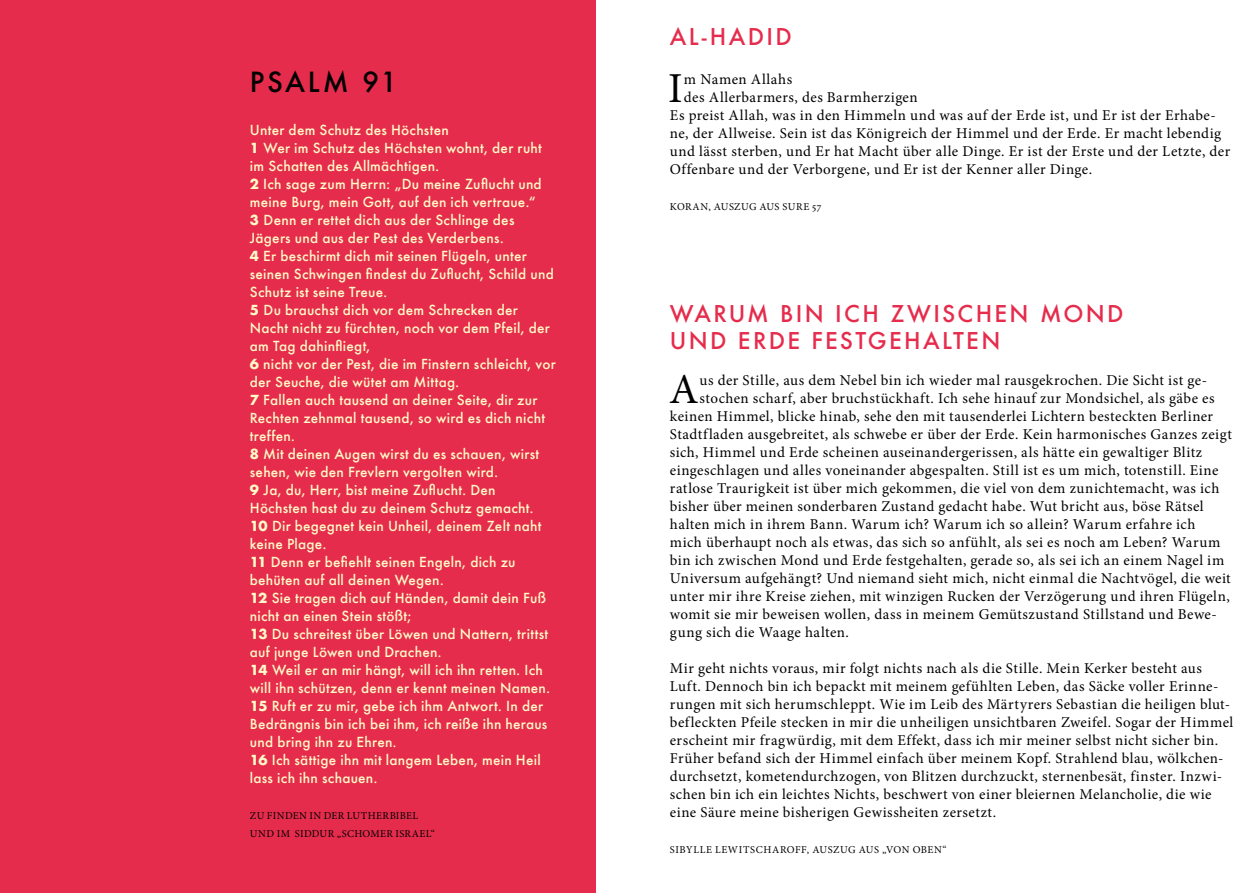
<style>
.page{position:relative;width:1259px;height:893px;background:#fff}
.page>*{position:absolute;margin:0;border:0;box-sizing:border-box;transform-origin:0 0}
.t1{font:42.75px "Minion Pro";color:#000}
.t2{font:500 27px "Futura";letter-spacing:.095em;color:#000}
.t3{font:500 22.5px/27px "Futura";letter-spacing:.105em;color:#e62c4c}
.t4{font:15px/18px "Minion Pro";letter-spacing:.03em;color:#000}
.t5{font:500 13.5px/18px "Futura";letter-spacing:.02em;color:#fffac7}
.t6{font:10.5px/18px "Minion Pro";letter-spacing:.04em;color:#000}
.s1{font-weight:700}
</style>
<div class="page">
<div style="left:0;top:0;width:595px;height:893px;background:#e62c4c"></div>
<h2 class="t2" style="left:250px;top:63px;width:149px">PSALM 91</h2>
<p class="t5" style="left:250px;top:120px;width:307px">Unter dem Schutz des Höchsten<br><span class="s1">1</span> Wer im Schutz des Höchsten wohnt, der ruht im Schatten des Allmächtigen.<br><span class="s1">2</span> Ich sage zum Herrn: „Du meine Zuflucht und meine Burg, mein Gott, auf den ich vertraue.“<br><span class="s1">3</span> Denn er rettet dich aus der Schlinge des Jägers und aus der Pest des Verderbens.<br><span class="s1">4</span> Er beschirmt dich mit seinen Flügeln, unter seinen Schwingen findest du Zuflucht, Schild und Schutz ist seine Treue.<br><span class="s1">5</span> Du brauchst dich vor dem Schrecken der Nacht nicht zu fürchten, noch vor dem Pfeil, der am Tag dahinfliegt,<br><span class="s1">6</span> nicht vor der Pest, die im Finstern schleicht, vor der Seuche, die wütet am Mittag.<br><span class="s1">7</span> Fallen auch tausend an deiner Seite, dir zur Rechten zehnmal tausend, so wird es dich nicht treffen.<br><span class="s1">8</span> Mit deinen Augen wirst du es schauen, wirst sehen, wie den Frevlern vergolten wird.<br><span class="s1">9</span> Ja, du, Herr, bist meine Zuflucht. Den Höchsten hast du zu deinem Schutz gemacht.<br><span class="s1">10</span> Dir begegnet kein Unheil, deinem Zelt naht keine Plage.<br><span class="s1">11</span> Denn er befiehlt seinen Engeln, dich zu behüten auf all deinen Wegen.<br><span class="s1">12</span> Sie tragen dich auf Händen, damit dein Fuß nicht an einen Stein stößt;<br><span class="s1">13</span> Du schreitest über Löwen und Nattern, trittst auf junge Löwen und Drachen.<br><span class="s1">14</span> Weil er an mir hängt, will ich ihn retten. Ich will ihn schützen, denn er kennt meinen Namen.<br><span class="s1">15</span> Ruft er zu mir, gebe ich ihm Antwort. In der Bedrängnis bin ich bei ihm, ich reiße ihn heraus und bring ihn zu Ehren.<br><span class="s1">16</span> Ich sättige ihn mit langem Leben, mein Heil lass ich ihn schauen.</p>
<p class="t6" style="left:250px;top:806px;width:187px">ZU FINDEN IN DER LUTHERBIBEL<br>UND IM SIDDUR „SCHOMER ISRAEL“</p>
<h3 class="t3" style="left:670px;top:23px;width:123px">AL-HADID</h3>
<h1 class="t1" style="left:668px;top:59px;width:16px">I</h1>
<p class="t4" style="left:684px;top:70px;width:110px">m Namen Allahs</p>
<p class="t4" style="left:684px;top:88px;width:235px">des Allerbarmers, des Barmherzigen</p>
<p class="t4" style="left:670px;top:106px;width:547px">Es preist Allah, was in den Himmeln und was auf der Erde ist, und Er ist der Erhabe-</p>
<p class="t4" style="left:670px;top:124px;width:553px">ne, der Allweise. Sein ist das Königreich der Himmel und der Erde. Er macht lebendig</p>
<p class="t4" style="left:670px;top:142px;width:562px">und lässt sterben, und Er hat Macht über alle Dinge. Er ist der Erste und der Letzte, der</p>
<p class="t4" style="left:670px;top:160px;width:424px">Offenbare und der Verborgene, und Er ist der Kenner aller Dinge.</p>
<p class="t6" style="left:670px;top:197px;width:153px">KORAN, AUSZUG AUS SURE 57</p>
<h3 class="t3" style="left:670px;top:300px;width:455px">WARUM BIN ICH ZWISCHEN MOND<br>UND ERDE FESTGEHALTEN</h3>
<h1 class="t1" style="left:669px;top:361px;width:31px">A</h1>
<p class="t4" style="left:699px;top:372px;width:509px">us der Stille, aus dem Nebel bin ich wieder mal rausgekrochen. Die Sicht ist ge-</p>
<p class="t4" style="left:699px;top:390px;width:516px">stochen scharf, aber bruchstückhaft. Ich sehe hinauf zur Mondsichel, als gäbe es</p>
<p class="t4" style="left:670px;top:408px;width:545px">keinen Himmel, blicke hinab, sehe den mit tausenderlei Lichtern besteckten Berliner</p>
<p class="t4" style="left:670px;top:426px;width:564px">Stadtfladen ausgebreitet, als schwebe er über der Erde. Kein harmonisches Ganzes zeigt</p>
<p class="t4" style="left:670px;top:444px;width:534px">sich, Himmel und Erde scheinen auseinandergerissen, als hätte ein gewaltiger Blitz</p>
<p class="t4" style="left:670px;top:462px;width:550px">eingeschlagen und alles voneinander abgespalten. Still ist es um mich, totenstill. Eine</p>
<p class="t4" style="left:670px;top:480px;width:551px">ratlose Traurigkeit ist über mich gekommen, die viel von dem zunichtemacht, was ich</p>
<p class="t4" style="left:670px;top:498px;width:535px">bisher über meinen sonderbaren Zustand gedacht habe. Wut bricht aus, böse Rätsel</p>
<p class="t4" style="left:670px;top:516px;width:527px">halten mich in ihrem Bann. Warum ich? Warum ich so allein? Warum erfahre ich</p>
<p class="t4" style="left:670px;top:534px;width:552px">mich überhaupt noch als etwas, das sich so anfühlt, als sei es noch am Leben? Warum</p>
<p class="t4" style="left:670px;top:552px;width:556px">bin ich zwischen Mond und Erde festgehalten, gerade so, als sei ich an einem Nagel im</p>
<p class="t4" style="left:670px;top:570px;width:562px">Universum aufgehängt? Und niemand sieht mich, nicht einmal die Nachtvögel, die weit</p>
<p class="t4" style="left:670px;top:588px;width:561px">unter mir ihre Kreise ziehen, mit winzigen Rucken der Verzögerung und ihren Flügeln,</p>
<p class="t4" style="left:670px;top:606px;width:548px">womit sie mir beweisen wollen, dass in meinem Gemütszustand Stillstand und Bewe-</p>
<p class="t4" style="left:670px;top:624px;width:180px">gung sich die Waage halten.</p>
<p class="t4" style="left:670px;top:660px;width:565px">Mir geht nichts voraus, mir folgt nichts nach als die Stille. Mein Kerker besteht aus Luft. Dennoch bin ich bepackt mit meinem gefühlten Leben, das Säcke voller Erinne&shy;rungen mit sich herumschleppt. Wie im Leib des Märtyrers Sebastian die heiligen blut&shy;befleckten Pfeile stecken in mir die unheiligen unsichtbaren Zweifel. Sogar der Himmel erscheint mir fragwürdig, mit dem Effekt, dass ich mir meiner selbst nicht sicher bin.<br>Früher befand sich der Himmel einfach über meinem Kopf. Strahlend blau, wölkchen&shy;durchsetzt, kometendurchzogen, von Blitzen durchzuckt, sternenbesät, finster. Inzwi&shy;schen bin ich ein leichtes Nichts, beschwert von einer bleiernen Melancholie, die wie eine Säure meine bisherigen Gewissheiten zersetzt.</p>
<p class="t6" style="left:670px;top:841px;width:278px">SIBYLLE LEWITSCHAROFF, AUSZUG AUS „VON OBEN“</p>
</div>
